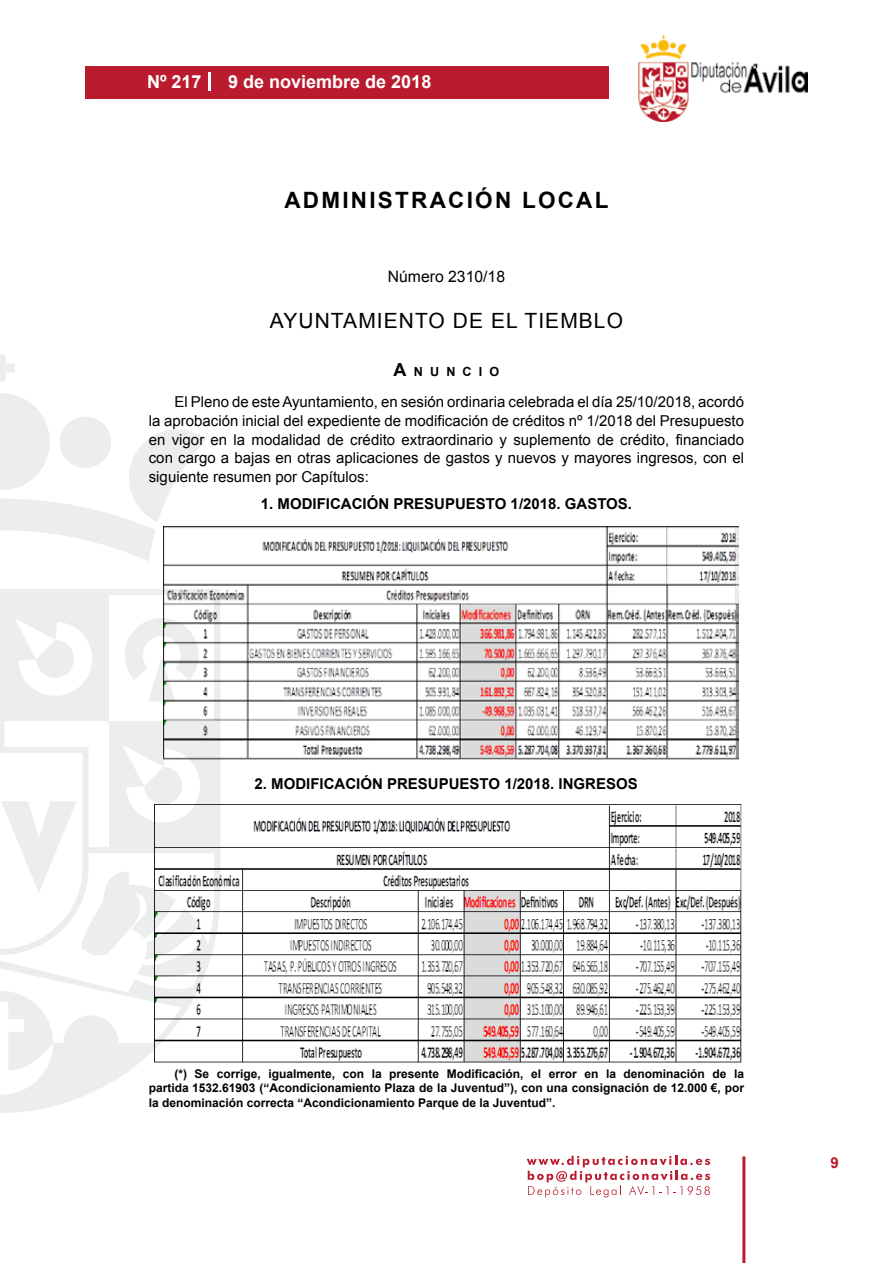
<style>
.page{position:relative;width:893px;height:1263px;background:#fff}
.page>*{position:absolute;margin:0;border:0;box-sizing:border-box;transform-origin:0 0}
.t1{font:700 22.5px "Arial";letter-spacing:.1em;color:#000}
.t2{font:21px "Arial";letter-spacing:.05em;color:#000}
.t3{font:700 18px "Arial";color:#fff}
.t4{font:15.75px "Arial";color:#000}
.t5{font:15px/18.8px "Arial";color:#000;text-align:justify}
.t6{font:700 15px "Arial";color:#000}
.t7{font:700 15px "Arial";color:#ba1b2f}
.t8{font:700 12.6px "Arial";letter-spacing:.57em;color:#000}
.t9{font:700 12px/14.4px "Arial";color:#000;text-align:justify}
.s1{font-size:18px}
</style>
<div class="page">
<svg style="left:527px;top:1156px;width:183px;height:41px"></svg>
<div style="left:85px;top:66px;width:523px;height:33px;background:#ba1b2f"></div>
<img style="left:638px;top:36px;width:170px;height:86px">
<hr style="left:742px;top:1156px;width:3px;height:107px;background:#ba1b2f">
<svg style="left:208px;top:72px;width:2px;height:18px"></svg>
<svg style="left:0;top:355px;width:15px;height:27px"></svg>
<svg style="left:0;top:393px;width:207px;height:168px"></svg>
<svg style="left:0;top:589px;width:220px;height:524px"></svg>
<svg style="left:36px;top:640px;width:40px;height:40px"></svg>
<svg style="left:125px;top:618px;width:39px;height:83px"></svg>
<svg style="left:0;top:991px;width:53px;height:79px"></svg>
<svg style="left:1px;top:767px;width:198px;height:192px"></svg>
<img style="left:164px;top:527px;width:574px;height:232px">
<img style="left:154px;top:805px;width:588px;height:258px">
<p class="t3" style="left:147px;top:69px;width:56px">Nº 217</p>
<p class="t3" style="left:228px;top:69px;width:205px">9 de noviembre de 2018</p>
<h1 class="t1" style="left:284px;top:185px;width:325px">ADMINISTRACIÓN LOCAL</h1>
<p class="t4" style="left:388px;top:266px;width:119px">Número 2310/18</p>
<h2 class="t2" style="left:270px;top:307px;width:354px">AYUNTAMIENTO DE EL TIEMBLO</h2>
<p class="t8" style="left:394px;top:363px;width:107px"><span class="s1">A</span>NUNCIO</p>
<p class="t5" style="left:149px;top:392px;width:597px;text-indent:26px">El Pleno de este Ayuntamiento, en sesión ordinaria celebrada el día 25/10/2018, acordó la aprobación inicial del expediente de modificación de créditos nº 1/2018 del Presupuesto en vigor en la modalidad de crédito extraordinario y suplemento de crédito, financiado con cargo a bajas en otras aplicaciones de gastos y nuevos y mayores ingresos, con el siguiente resumen por Capítulos:</p>
<p class="t6" style="left:261px;top:494px;width:373px">1. MODIFICACIÓN PRESUPUESTO 1/2018. GASTOS.</p>
<p class="t6" style="left:255px;top:774px;width:385px">2. MODIFICACIÓN PRESUPUESTO 1/2018. INGRESOS</p>
<p class="t9" style="left:149px;top:1067px;width:597px;text-indent:26px">(*) Se corrige, igualmente, con la presente Modificación, el error en la denominación de la partida 1532.61903 (“Acondicionamiento Plaza de la Juventud”), con una consignación de 12.000 €, por la denominación correcta “Acondicionamiento Parque de la Juventud”.</p>
<p class="t7" style="left:831px;top:1153px;width:10px">9</p>
</div>
